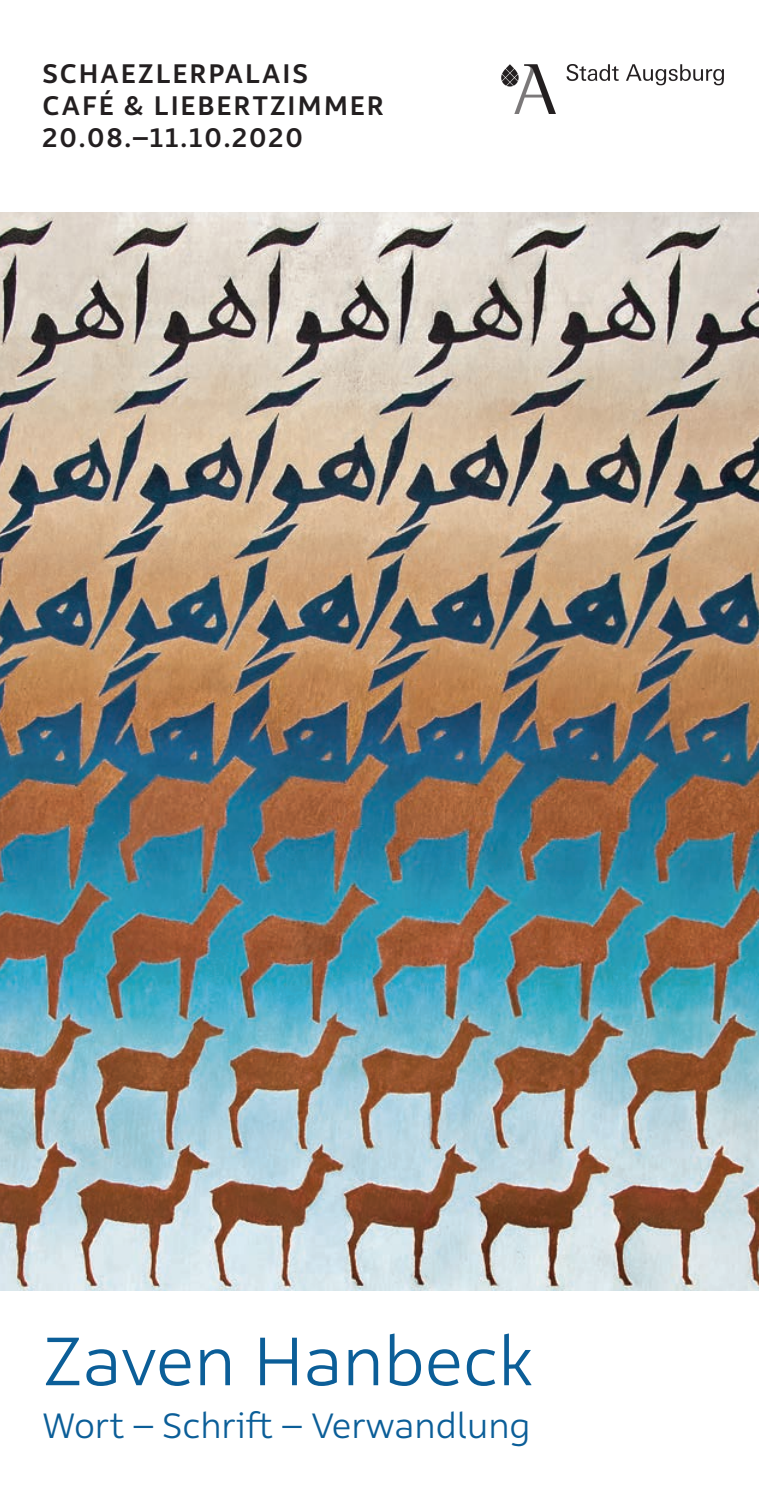
<style>
.page{position:relative;width:759px;height:1503px;background:#fff}
.page>*{position:absolute;margin:0;border:0;box-sizing:border-box;transform-origin:0 0}
.t1{font:300 75.25px "Rehn";color:#0b5e98}
.t2{font:300 38.75px "Rehn";color:#0b5e98}
.t3{font:500 29.5px/32px "Rehn";letter-spacing:.06em;color:#231f20}
</style>
<div class="page">
<img style="left:0;top:212px;width:758px;height:1078px">
<img style="left:501px;top:65px;width:222px;height:49px">
<p class="t3" style="left:43px;top:60px;width:343px">SCHAEZLERPALAIS<br>CAFÉ &amp; LIEBERTZIMMER<br>20.08.–11.10.2020</p>
<h1 class="t1" style="left:43px;top:1333px;width:492px">Zaven Hanbeck</h1>
<h2 class="t2" style="left:43px;top:1411px;width:489px">Wort – Schrift – Verwandlung</h2>
</div>
